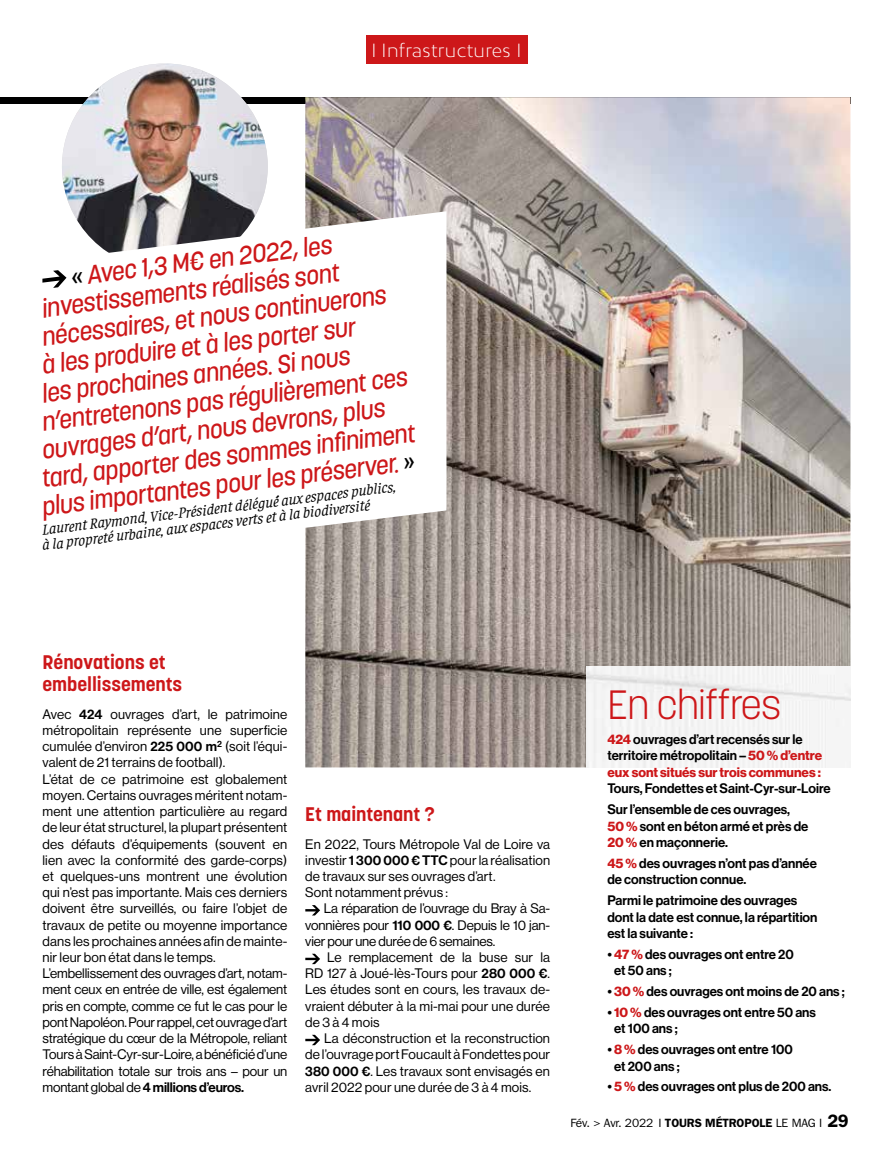
<style>
.page{position:relative;width:893px;height:1149px;background:#fff}
.page>*{position:absolute;margin:0;border:0;box-sizing:border-box;transform-origin:0 0}
.t1{font:300 40.5px "Korolev";letter-spacing:-.015em;color:#cd1719}
.t2{font:500 25.8px "Korolev";color:#cd1719;scale:.96 1}
.t3{font:700 19.5px/22.5px "Korolev";color:#cd1719}
.t4{font:300 18px "Bw Mitga";letter-spacing:.02em;color:#fff}
.t5{font:italic 15px/15px "Faustina";color:#000}
.t6{font:13.5px/16.2px "N Haas Grotesk DS Pro 55 Rg";letter-spacing:.01em;color:#000;text-align:justify}
.t7{font:13.5px/16.5px "N Haas Grotesk DS Pro 65 Md";color:#000}
.t8{font:13.5px "N Haas Grotesk DS Pro 75 Bd";color:#cd1719}
.t9{font:12px "ITC Franklin Gothic Std";letter-spacing:-.01em;color:#000}
.s1{color:#000}
.s2{font-family:"N Haas Grotesk DS Pro 65 Md"}
.s3{font-family:"N Haas Grotesk DS Pro 55 Rg"}
.s4{font-family:"N Haas Grotesk DS Pro 75 Bd";color:#cd1719}
.s5{font-weight:600}
.s6{font-weight:600;font-size:18px}
</style>
<div class="page">
<div style="left:366px;top:35px;width:161px;height:29px;background:#cd1719"></div>
<div style="left:0;top:97px;width:850px;height:6px;background:#000"></div>
<svg style="left:305px;top:905px;width:15px;height:10px"></svg>
<svg style="left:305px;top:953px;width:15px;height:10px"></svg>
<svg style="left:305px;top:1034px;width:15px;height:10px"></svg>
<img style="left:305px;top:97px;width:545px;height:670px">
<img style="left:62px;top:63px;width:206px;height:206px;border-radius:103px">
<svg style="left:72px;top:211px;width:374px;height:350px"></svg>
<svg style="left:42px;top:270px;width:25px;height:18px"></svg>
<div style="left:586px;top:666px;width:264px;height:101px;background:#f5f5f5"></div>
<h3 class="t4" style="left:372px;top:38px;width:151px">I Infrastructures I</h3>
<h2 class="t2" style="left:68px;top:260px;width:276px;rotate:-7deg"><span class="s1">«</span> Avec 1,3 M€ en 2022, les</h2>
<h2 class="t2" style="left:39px;top:292px;width:314px;rotate:-7deg">investissements réalisés sont</h2>
<h2 class="t2" style="left:39px;top:320px;width:363px;rotate:-7deg">nécessaires, et nous continuerons</h2>
<h2 class="t2" style="left:39px;top:349px;width:331px;rotate:-7deg">à les produire et à les porter sur</h2>
<h2 class="t2" style="left:39px;top:377px;width:325px;rotate:-7deg">les prochaines années. Si nous</h2>
<h2 class="t2" style="left:39px;top:405px;width:385px;rotate:-7deg">n’entretenons pas régulièrement ces</h2>
<h2 class="t2" style="left:39px;top:434px;width:362px;rotate:-7deg">ouvrages d’art, nous devrons, plus</h2>
<h2 class="t2" style="left:39px;top:462px;width:393px;rotate:-7deg">tard, apporter des sommes infi niment</h2>
<h2 class="t2" style="left:39px;top:490px;width:393px;rotate:-7deg">plus importantes pour les préserver. <span class="s1">»</span></h2>
<p class="t5" style="left:39px;top:521px;width:360px;rotate:-7deg">Laurent Raymond, Vice-Président délégué́aux espaces publics, à la propreté urbaine, aux espaces verts et à la biodiversité</p>
<h3 class="t3" style="left:43px;top:650px;width:141px">Rénovations et embellissements</h3>
<p class="t6" style="left:43px;top:705px;width:246px;text-align:left">Avec <span class="s2">424</span> ouvrages d’art, le patrimoine métropolitain représente une superficie cumulée d’environ <span class="s2">225 000 m</span><sup>2</sup> (soit l’équi&shy;valent de 21 terrains de football).<br>L’état de ce patrimoine est globalement moyen. Certains ouvrages méritent notam&shy;ment une attention particulière au regard de leur état structurel, la plupart présentent des défauts d’équipements (souvent en lien avec la conformité des garde-corps) et quelques-uns montrent une évolution qui n’est pas importante. Mais ces derniers doivent être surveillés, ou faire l’objet de travaux de petite ou moyenne importance dans les prochaines années afin de mainte&shy;nir leur bon état dans le temps.<br>L’embellissement des ouvrages d’art, notam&shy;ment ceux en entrée de ville, est également pris en compte, comme ce fut le cas pour le pont Napoléon. Pour rappel, cet ouvrage d’art stratégique du cœur de la Métropole, reliant Tours à Saint-Cyr-sur-Loire, a bénéficié d’une réhabilitation totale sur trois ans – pour un</p>
<p class="t7" style="left:43px;top:1078px;width:203px"><span class="s3">montant global de</span> 4 millions d’euros.</p>
<h3 class="t3" style="left:305px;top:802px;width:131px">Et maintenant ?</h3>
<p class="t6" style="left:305px;top:835px;width:246px;text-align:left">En 2022, Tours Métropole Val de Loire va investir <span class="s2">1 300 000 € TTC</span> pour la réalisation de travaux sur ses ouvrages d’art.<br>Sont notamment prévus :</p>
<p class="t6" style="left:305px;top:900px;width:246px;text-indent:19px">La réparation de l’ouvrage du Bray à Sa&shy;vonnières pour <span class="s2">110 000 €</span>. Depuis le 10 jan&shy;vier pour une durée de 6 semaines.</p>
<p class="t6" style="left:305px;top:948px;width:246px;text-indent:22px">Le remplacement de la buse sur la RD 127 à Joué-lès-Tours pour <span class="s2">280 000 €</span>.<br>Les études sont en cours, les travaux de&shy;vraient débuter à la mi-mai pour une durée de 3 à 4 mois</p>
<p class="t6" style="left:305px;top:1029px;width:246px;text-indent:19px">La déconstruction et la reconstruction de l’ouvrage port Foucault à Fondettes pour <span class="s2">380 000 €</span>. Les travaux sont envisagés en avril 2022 pour une durée de 3 à 4 mois.</p>
<h1 class="t1" style="left:607px;top:678px;width:175px">En chiffres</h1>
<p class="t7" style="left:607px;top:730px;width:216px"><span class="s4">424</span> ouvrages d’art recensés sur le territoire métropolitain – <span class="s4">50 % d’entre</span></p>
<p class="t8" style="left:607px;top:763px;width:215px">eux sont situés sur trois communes :</p>
<p class="t7" style="left:607px;top:778px;width:225px;line-height:20.7px">Tours, Fondettes et Saint-Cyr-sur-Loire<br>Sur l’ensemble de ces ouvrages,</p>
<p class="t7" style="left:607px;top:817px;width:203px"><span class="s4">50 %</span> sont en béton armé et près de<br><span class="s4">20 %</span> en maçonnerie.</p>
<p class="t7" style="left:607px;top:854px;width:211px"><span class="s4">45 %</span> des ouvrages n’ont pas d’année de construction connue.</p>
<p class="t7" style="left:607px;top:892px;width:212px">Parmi le patrimoine des ouvrages dont la date est connue, la répartition est la suivante :</p>
<p class="t7" style="left:614px;top:945px;width:181px;text-indent:-7px">• <span class="s4">47 %</span> des ouvrages ont entre 20 et 50 ans ;</p>
<p class="t7" style="left:607px;top:983px;width:239px">• <span class="s4">30 %</span> des ouvrages ont moins de 20 ans ;</p>
<p class="t7" style="left:614px;top:1003px;width:203px;text-indent:-7px">• <span class="s4">10 %</span> des ouvrages ont entre 50 ans et 100 ans ;</p>
<p class="t7" style="left:614px;top:1041px;width:180px;text-indent:-7px">• <span class="s4">8 %</span> des ouvrages ont entre 100 et 200 ans ;</p>
<p class="t7" style="left:607px;top:1078px;width:226px">• <span class="s4">5 %</span> des ouvrages ont plus de 200 ans.</p>
<p class="t9" style="left:570px;top:1115px;width:280px">Fév. &gt; Avr. 2022 I <span class="s5">TOURS MÉTROPOLE</span> LE MAG I <span class="s6">29</span></p>
</div>
